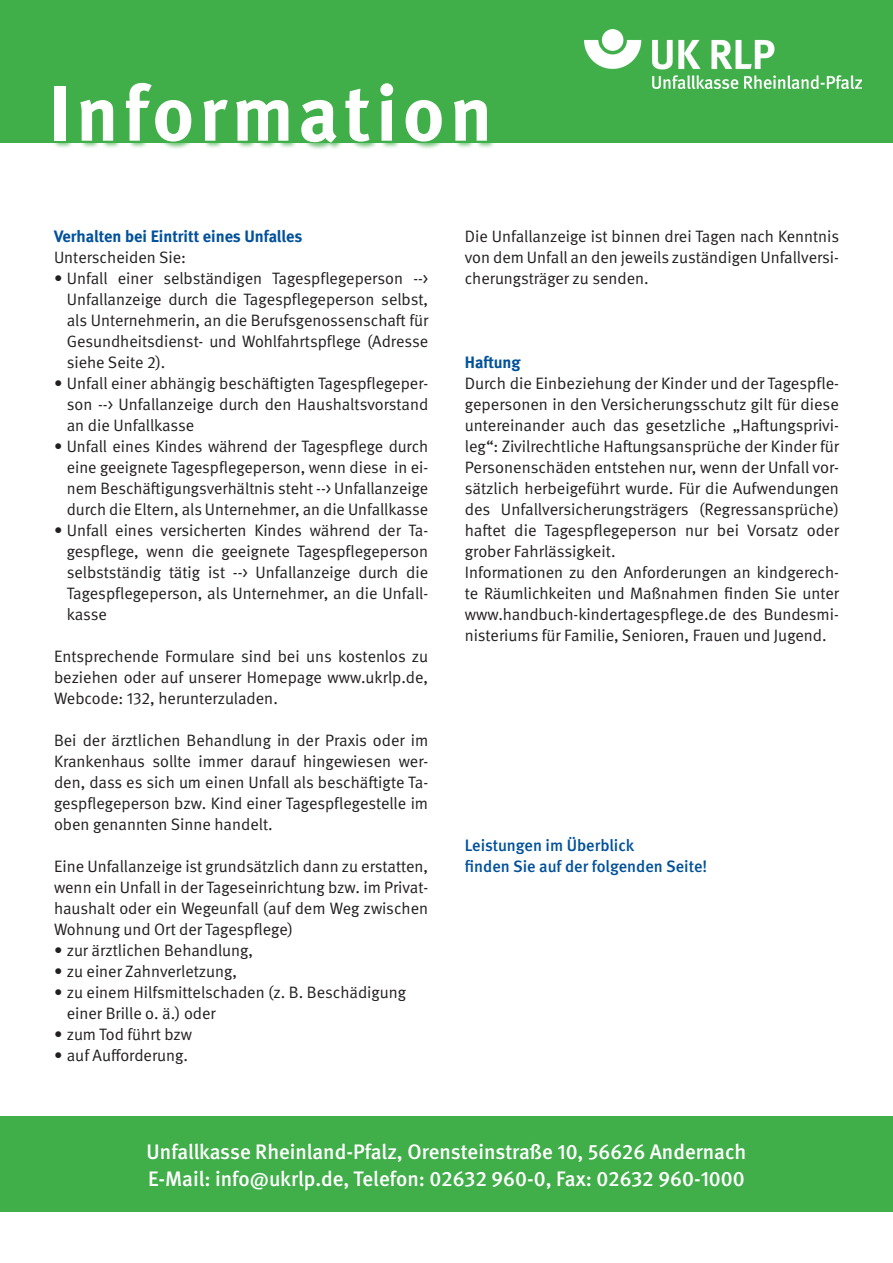
<style>
.page{position:relative;width:893px;height:1263px;background:#fff}
.page>*{position:absolute;margin:0;border:0;box-sizing:border-box;transform-origin:0 0}
.t1{font:700 78px "DGUV Meta";letter-spacing:.07em;color:#fff}
.t2{font:500 21px/27px "DGUV Meta";color:#fff}
.t3{font:16.5px/21px "DGUV Meta";color:#231f20;text-align:justify}
.t4{font:500 16.5px/21px "DGUV Meta";color:#01519b}
.t5{font:700 16.5px "DGUV Meta";color:#01519b}
</style>
<div class="page">
<div style="left:0;top:1116px;width:893px;height:96px;background:#40ae49"></div>
<div style="left:0;top:0;width:893px;height:142px;background:#40ae49"></div>
<div style="left:52px;top:81px;width:444px;height:70px;background:#40ae49;opacity:.75"></div>
<svg style="left:78px;top:98px;width:37px;height:44px"></svg>
<svg style="left:124px;top:81px;width:69px;height:62px"></svg>
<svg style="left:201px;top:98px;width:89px;height:44px"></svg>
<svg style="left:300px;top:87px;width:71px;height:57px"></svg>
<svg style="left:379px;top:82px;width:16px;height:60px"></svg>
<svg style="left:404px;top:98px;width:39px;height:45px"></svg>
<svg style="left:452px;top:98px;width:36px;height:44px"></svg>
<img style="left:585px;top:30px;width:276px;height:59px">
<h1 class="t1" style="left:48px;top:67px;width:445px">Information</h1>
<p class="t5" style="left:54px;top:227px;width:250px">Verhalten bei Eintritt eines Unfalles</p>
<p class="t3" style="left:54px;top:247px;width:133px">Unterscheiden Sie:</p>
<p class="t3" style="left:67px;top:268px;width:363px;text-indent:-13px">• Unfall einer selbständigen Tagespflegeperson --&gt; Unfallanzeige durch die Tagespflegeperson selbst, als Unternehmerin, an die Berufsgenossenschaft für Gesundheitsdienst- und Wohlfahrtspflege (Adresse siehe Seite 2).</p>
<p class="t3" style="left:67px;top:373px;width:363px;text-indent:-13px">• Unfall einer abhängig beschäftigten Tagespflegeper&shy;son --&gt; Unfallanzeige durch den Haushaltsvorstand an die Unfallkasse</p>
<p class="t3" style="left:67px;top:436px;width:363px;text-indent:-13px">• Unfall eines Kindes während der Tagespflege durch eine geeignete Tagespflegeperson, wenn diese in ei&shy;nem Beschäftigungsverhältnis steht --&gt; Unfallanzeige durch die Eltern, als Unternehmer, an die Unfallkasse</p>
<p class="t3" style="left:67px;top:520px;width:363px;text-indent:-13px">• Unfall eines versicherten Kindes während der Ta&shy;gespflege, wenn die geeignete Tagespflegeperson selbstständig tätig ist --&gt; Unfallanzeige durch die Tagespflegeperson, als Unternehmer, an die Unfall&shy;kasse</p>
<p class="t3" style="left:54px;top:646px;width:376px">Entsprechende Formulare sind bei uns kostenlos zu beziehen oder auf unserer Homepage www.ukrlp.de, Webcode: 132, herunterzuladen.</p>
<p class="t3" style="left:54px;top:730px;width:376px">Bei der ärztlichen Behandlung in der Praxis oder im Krankenhaus sollte immer darauf hingewiesen wer&shy;den, dass es sich um einen Unfall als beschäftigte Ta&shy;gespflegeperson bzw. Kind einer Tagespflegestelle im oben genannten Sinne handelt.</p>
<p class="t3" style="left:54px;top:856px;width:376px">Eine Unfallanzeige ist grundsätzlich dann zu erstatten, wenn ein Unfall in der Tageseinrichtung bzw. im Privat&shy;haushalt oder ein Wegeunfall (auf dem Weg zwischen Wohnung und Ort der Tagespflege)</p>
<p class="t3" style="left:54px;top:940px;width:201px">• zur ärztlichen Behandlung,</p>
<p class="t3" style="left:54px;top:961px;width:185px">• zu einer Zahnverletzung,</p>
<p class="t3" style="left:67px;top:982px;width:341px;text-indent:-13px">• zu einem Hilfsmittelschaden (z. B. Beschädigung einer Brille o. ä.) oder</p>
<p class="t3" style="left:54px;top:1024px;width:140px">• zum Tod führt bzw</p>
<p class="t3" style="left:54px;top:1045px;width:135px">• auf Aufforderung.</p>
<p class="t3" style="left:465px;top:226px;width:376px">Die Unfallanzeige ist binnen drei Tagen nach Kenntnis von dem Unfall an den jeweils zuständigen Unfallversi&shy;cherungsträger zu senden.</p>
<p class="t5" style="left:465px;top:353px;width:57px">Haftung</p>
<p class="t3" style="left:465px;top:373px;width:376px;text-align:left">Durch die Einbeziehung der Kinder und der Tagespfle&shy;gepersonen in den Versicherungsschutz gilt für diese untereinander auch das gesetzliche „Haftungsprivi&shy;leg“: Zivilrechtliche Haftungsansprüche der Kinder für Personenschäden entstehen nur, wenn der Unfall vor&shy;sätzlich herbeigeführt wurde. Für die Aufwendungen des Unfallversicherungsträgers (Regressansprüche) haftet die Tagespflegeperson nur bei Vorsatz oder grober Fahrlässigkeit.<br>Informationen zu den Anforderungen an kindgerech&shy;te Räumlichkeiten und Maßnahmen finden Sie unter www.handbuch-kindertagespflege.de des Bundesmi&shy;nisteriums für Familie, Senioren, Frauen und Jugend.</p>
<p class="t4" style="left:465px;top:835px;width:244px">Leistungen im Überblick<br>finden Sie auf der folgenden Seite!</p>
<p class="t2" style="left:147px;top:1138px;width:601px">Unfallkasse Rheinland-Pfalz, Orensteinstraße 10, 56626 Andernach<br>E-Mail: info@ukrlp.de, Telefon: 02632 960-0, Fax: 02632 960-1000</p>
</div>
